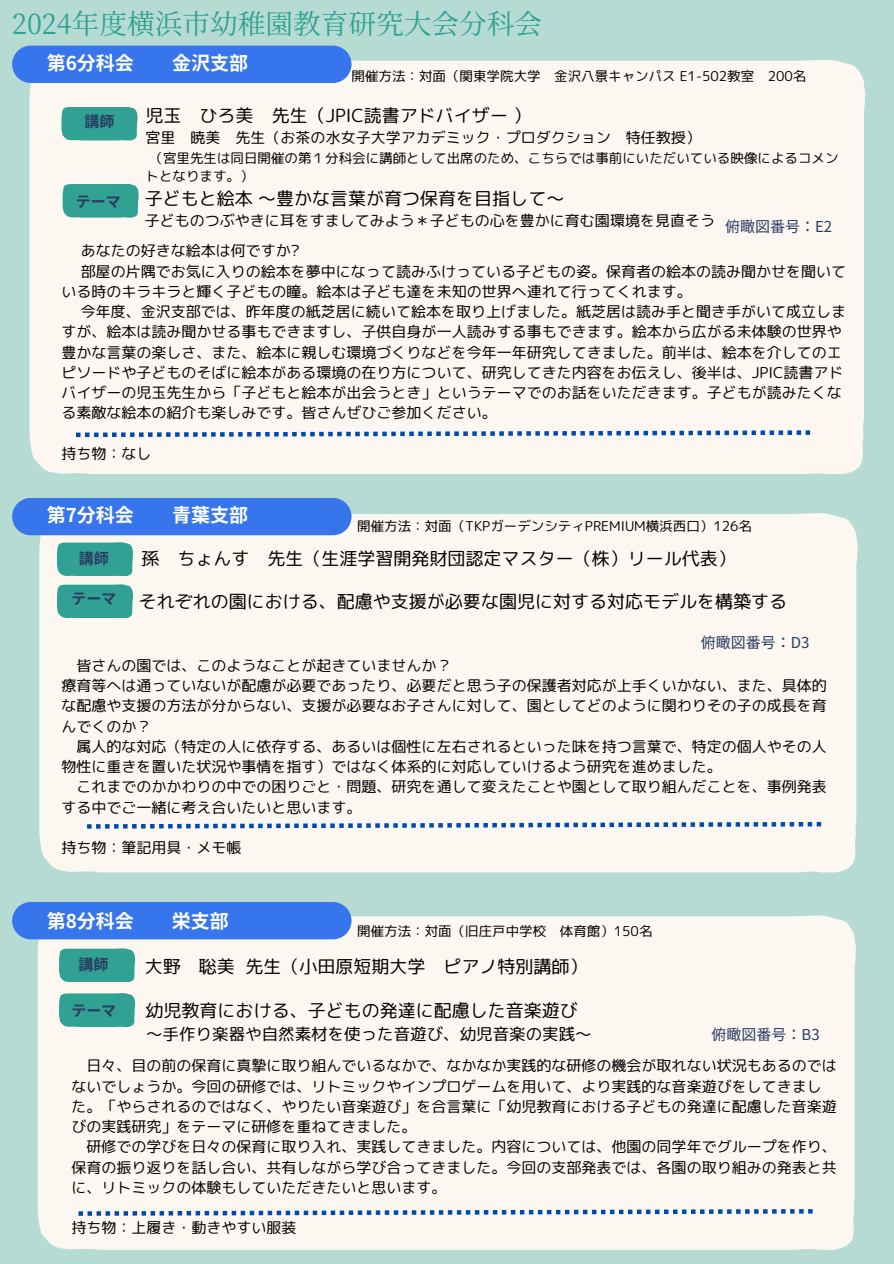
<style>
.page{position:relative;width:894px;height:1264px;background:#fff}
.page>*{position:absolute;margin:0;border:0;box-sizing:border-box;transform-origin:0 0}
.t1{font:27.6px "Source Han Serif JP";color:#30a193}
.t2{font:700 19.05px "Noto Sans JP";color:#fff}
.t3{font:18px "rounded mplus 1 p regular";color:#000}
.t4{font:16.5px "rounded mplus 1 p regular";color:#000}
.t5{font:15px "rounded mplus 1 p regular";color:#000}
.t6{font:15px "Noto Sans JP";color:#2a3c63}
.t7{font:700 15px "Noto Sans JP";color:#2a3c63}
.t8{font:13.5px/18px "rounded mplus 1 p regular";color:#000}
</style>
<div class="page">
<div style="left:0;top:0;width:893px;height:1263px;background:#b5dbd3"></div>
<div style="left:39px;top:513px;width:818px;height:359px;background:#fdf7f1"></div>
<div style="left:29px;top:60px;width:836px;height:414px;background:#fdf7f1"></div>
<div style="left:38px;top:915px;width:817px;height:334px;background:#fdf7f1"></div>
<div style="left:12px;top:902px;width:339px;height:37px;background:#3775ed"></div>
<div style="left:12px;top:46px;width:339px;height:37px;background:#3775ed"></div>
<div style="left:12px;top:498px;width:339px;height:37px;background:#3775ed"></div>
<div style="left:61px;top:107px;width:76px;height:33px;background:#30a193"></div>
<svg style="left:63px;top:184px;width:76px;height:34px"></svg>
<svg style="left:57px;top:542px;width:76px;height:34px"></svg>
<svg style="left:57px;top:584px;width:76px;height:34px"></svg>
<svg style="left:59px;top:948px;width:76px;height:34px"></svg>
<div style="left:59px;top:993px;width:76px;height:33px;background:#30a193"></div>
<svg style="left:76px;top:430px;width:733px;height:7px"></svg>
<svg style="left:87px;top:822px;width:733px;height:6px"></svg>
<svg style="left:78px;top:1208px;width:734px;height:7px"></svg>
<h3 class="t1" style="left:12px;top:2px;width:531px">2024年度横浜市幼稚園教育研究大会分科会</h3>
<h2 class="t2" style="left:47px;top:48px;width:89px">第6分科会</h2>
<h2 class="t2" style="left:172px;top:48px;width:78px">金沢支部</h2>
<p class="t8" style="left:351px;top:67px;width:456px">開催方法：対面（関東学院大学 金沢八景キャンパス E1-502教室 200名</p>
<p class="t3" style="left:145px;top:103px;width:387px">児玉 ひろ美 先生（JPIC読書アドバイザー）</p>
<h2 class="t5" style="left:145px;top:127px;width:556px">宮里 暁美 先生（お茶の水女子大学アカデミック・プロダクション 特任教授）</h2>
<p class="t8" style="left:145px;top:148px;width:694px">（宮里先生は同日開催の第１分科会に講師として出席のため、こちらでは事前にいただいている映像によるコメントとなります。）</p>
<h4 class="t3" style="left:145px;top:185px;width:421px">子どもと絵本～豊かな言葉が育つ保育を目指して～</h4>
<h4 class="t5" style="left:145px;top:210px;width:571px">子どものつぶやきに耳をすましてみよう＊子どもの心を豊かに育む園環境を見直そう</h4>
<h3 class="t5" style="left:81px;top:240px;width:220px">あなたの好きな絵本は何ですか?</h3>
<h3 class="t5" style="left:81px;top:260px;width:766px">部屋の片隅でお気に入りの絵本を夢中になって読みふけっている子どもの姿。保育者の絵本の読み聞かせを聞いて</h3>
<h3 class="t5" style="left:61px;top:281px;width:631px">いる時のキラキラと輝く子どもの瞳。絵本は子ども達を未知の世界へ連れて行ってくれます。</h3>
<h3 class="t5" style="left:81px;top:301px;width:766px">今年度、金沢支部では、昨年度の紙芝居に続いて絵本を取り上げました。紙芝居は読み手と聞き手がいて成立しま</h3>
<h3 class="t5" style="left:61px;top:321px;width:781px">すが、絵本は読み聞かせる事もできますし、子供自身が一人読みする事もできます。絵本から広がる未体験の世界や</h3>
<h3 class="t5" style="left:61px;top:341px;width:781px">豊かな言葉の楽しさ、また、絵本に親しむ環境づくりなどを今年一年研究してきました。前半は、絵本を介してのエ</h3>
<h3 class="t5" style="left:61px;top:362px;width:783px">ピソードや子どものそばに絵本がある環境の在り方について、研究してきた内容をお伝えし、後半は、JPIC読書アド</h3>
<h3 class="t5" style="left:61px;top:382px;width:781px">バイザーの児玉先生から「子どもと絵本が出会うとき」というテーマでのお話をいただきます。子どもが読みたくな</h3>
<h3 class="t5" style="left:61px;top:402px;width:436px">る素敵な絵本の紹介も楽しみです。皆さんぜひご参加ください。</h3>
<h4 class="t5" style="left:61px;top:443px;width:91px">持ち物：なし</h4>
<p class="t7" style="left:84px;top:109px;width:31px">講師</p>
<h5 class="t7" style="left:76px;top:189px;width:46px">テーマ</h5>
<h4 class="t6" style="left:725px;top:215px;width:109px">俯瞰図番号：E2</h4>
<h4 class="t2" style="left:47px;top:500px;width:89px">第7分科会</h4>
<h4 class="t2" style="left:172px;top:500px;width:78px">青葉支部</h4>
<h4 class="t8" style="left:357px;top:517px;width:396px">開催方法：対面（TKPガーデンシティPREMIUM横浜西口）126名</h4>
<h6 class="t7" style="left:79px;top:546px;width:31px">講師</h6>
<h6 class="t7" style="left:71px;top:587px;width:46px">テーマ</h6>
<h4 class="t3" style="left:141px;top:545px;width:596px">孫 ちょんす 先生（生涯学習開発財団認定マスター（株）リール代表）</h4>
<h3 class="t3" style="left:139px;top:588px;width:650px">それぞれの園における、配慮や支援が必要な園児に対する対応モデルを構築する</h3>
<p class="t6" style="left:700px;top:630px;width:110px">俯瞰図番号：D3</p>
<h6 class="t5" style="left:76px;top:654px;width:376px">皆さんの園では、このようなことが起きていませんか？</h6>
<h6 class="t5" style="left:61px;top:675px;width:766px">療育等へは通っていないが配慮が必要であったり、必要だと思う子の保護者対応が上手くいかない、また、具体的</h6>
<h6 class="t5" style="left:61px;top:695px;width:766px">な配慮や支援の方法が分からない、支援が必要なお子さんに対して、園としてどのように関わりその子の成長を育</h6>
<h6 class="t5" style="left:61px;top:715px;width:91px">んでくのか？</h6>
<h6 class="t5" style="left:76px;top:735px;width:751px">属人的な対応（特定の人に依存する、あるいは個性に左右されるといった味を持つ言葉で、特定の個人やその人</h6>
<h6 class="t5" style="left:61px;top:756px;width:661px">物性に重きを置いた状況や事情を指す）ではなく体系的に対応していけるよう研究を進めました。</h6>
<h6 class="t5" style="left:76px;top:776px;width:751px">これまでのかかわりの中での困りごと・問題、研究を通して変えたことや園として取り組んだことを、事例発表</h6>
<h6 class="t5" style="left:61px;top:796px;width:301px">する中でご一緒に考え合いたいと思います。</h6>
<h5 class="t5" style="left:61px;top:837px;width:181px">持ち物：筆記用具・メモ帳</h5>
<h1 class="t2" style="left:47px;top:905px;width:89px">第8分科会</h1>
<h1 class="t2" style="left:172px;top:905px;width:58px">栄支部</h1>
<h3 class="t8" style="left:357px;top:921px;width:297px">開催方法：対面（旧庄戸中学校 体育館）150名</h3>
<h5 class="t7" style="left:78px;top:952px;width:31px">講師</h5>
<h5 class="t3" style="left:145px;top:953px;width:444px">大野 聡美先生（小田原短期大学 ピアノ特別講師）</h5>
<h6 class="t3" style="left:145px;top:997px;width:434px">幼児教育における、子どもの発達に配慮した音楽遊び</h6>
<h6 class="t4" style="left:146px;top:1022px;width:447px">～手作り楽器や自然素材を使った音遊び、幼児音楽の実践～</h6>
<p class="t5" style="left:86px;top:1055px;width:751px">日々、目の前の保育に真摯に取り組んでいるなかで、なかなか実践的な研修の機会が取れない状況もあるのでは</p>
<p class="t5" style="left:71px;top:1075px;width:751px">ないでしょうか。今回の研修では、リトミックやインプロゲームを用いて、より実践的な音楽遊びをしてきまし</p>
<p class="t5" style="left:71px;top:1095px;width:766px">た。「やらされるのではなく、やりたい音楽遊び」を合言葉に「幼児教育における子どもの発達に配慮した音楽遊</p>
<p class="t5" style="left:71px;top:1115px;width:346px">びの実践研究」をテーマに研修を重ねてきました。</p>
<p class="t5" style="left:86px;top:1136px;width:751px">研修での学びを日々の保育に取り入れ、実践してきました。内容については、他園の同学年でグループを作り、</p>
<p class="t5" style="left:71px;top:1156px;width:766px">保育の振り返りを話し合い、共有しながら学び合ってきました。今回の支部発表では、各園の取り組みの発表と共</p>
<p class="t5" style="left:71px;top:1176px;width:376px">に、リトミックの体験もしていただきたいと思います。</p>
<h2 class="t5" style="left:71px;top:1217px;width:226px">持ち物：上履き・動きやすい服装</h2>
<p class="t7" style="left:71px;top:998px;width:46px">テーマ</p>
<p class="t6" style="left:711px;top:1022px;width:110px">俯瞰図番号：B3</p>
</div>
